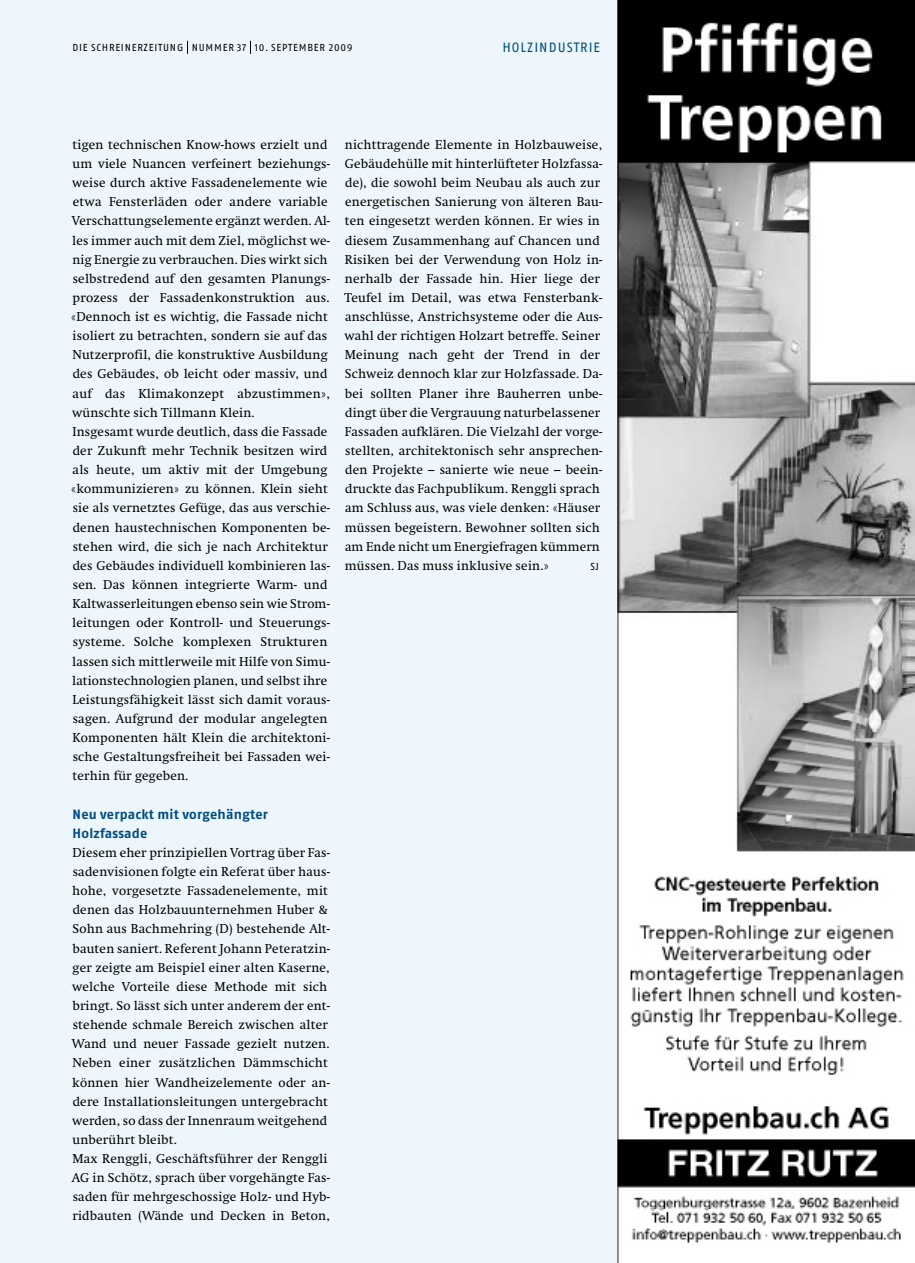
<style>
.page{position:relative;width:915px;height:1263px;background:#fff}
.page>*{position:absolute;margin:0;border:0;box-sizing:border-box;transform-origin:0 0}
.t1{font:700 13.5px/19.2px "Fago No";letter-spacing:.015em;color:#004c80}
.t2{font:13.5px "Fago No Regular LF";color:#004c80}
.t3{font:12.75px/19.2px "Swift";letter-spacing:.02em;color:#000}
.t4{font:10.2px "Fago No Regular LF";letter-spacing:.075em;color:#000}
</style>
<div class="page">
<div style="left:0;top:0;width:914px;height:1263px;background:#edf7fb"></div>
<svg style="left:187px;top:41px;width:1px;height:13px"></svg>
<svg style="left:250px;top:41px;width:1px;height:13px"></svg>
<img style="left:617px;top:0;width:297px;height:1263px">
<p class="t4" style="left:72px;top:42px;width:282px">DIE SCHREINERZEITUNG NU MMER 37 10. SEPTEM BER 2009</p>
<p class="t2" style="left:502px;top:40px;width:34px">HOLZINDUSTRIE</p>
<p class="t3" style="left:71px;top:135px;width:260px">tigen technischen Know-hows erzielt und um viele Nuancen verfeinert beziehungs&shy;weise durch aktive Fassadenelemente wie etwa Fensterläden oder andere variable Verschattungselemente ergänzt werden. Al&shy;les immer auch mit dem Ziel, möglichst we&shy;nig Energie zu verbrauchen. Dies wirkt sich selbstredend auf den gesamten Planungs&shy;prozess der Fassadenkonstruktion aus. «Dennoch ist es wichtig, die Fassade nicht isoliert zu betrachten, sondern sie auf das Nutzerprofil, die konstruktive Ausbildung des Gebäudes, ob leicht oder massiv, und auf das Klimakonzept abzustimmen», wünschte sich Tillmann Klein.<br>Insgesamt wurde deutlich, dass die Fassade der Zukunft mehr Technik besitzen wird als heute, um aktiv mit der Umgebung «kommunizieren» zu können. Klein sieht sie als vernetztes Gefüge, das aus verschie&shy;denen haustechnischen Komponenten be&shy;stehen wird, die sich je nach Architektur des Gebäudes individuell kombinieren las&shy;sen. Das können integrierte Warm- und Kaltwasserleitungen ebenso sein wie Strom&shy;leitungen oder Kontroll- und Steuerungs&shy;systeme. Solche komplexen Strukturen lassen sich mittlerweile mit Hilfe von Simu&shy;lationstechnologien planen, und selbst ihre Leistungsfähigkeit lässt sich damit voraus&shy;sagen. Aufgrund der modular angelegten Komponenten hält Klein die architektoni&shy;sche Gestaltungsfreiheit bei Fassaden wei&shy;terhin für gegeben.</p>
<p class="t1" style="left:73px;top:804px;width:197px">Neu verpackt mit vorgehängter<br>Holzfassade</p>
<p class="t3" style="left:72px;top:843px;width:260px">Diesem eher prinzipiellen Vortrag über Fas&shy;sadenvisionen folgte ein Referat über haus&shy;hohe, vorgesetzte Fassadenelemente, mit denen das Holzbauunternehmen Huber &amp; Sohn aus Bachmehring (D) bestehende Alt&shy;bauten saniert. Referent Johann Peteratzin&shy;ger zeigte am Beispiel einer alten Kaserne, welche Vorteile diese Methode mit sich bringt. So lässt sich unter anderem der ent&shy;stehende schmale Bereich zwischen alter Wand und neuer Fassade gezielt nutzen.<br>Neben einer zusätzlichen Dämmschicht können hier Wandheizelemente oder an&shy;dere Installationsleitungen untergebracht werden, so dass der Innenraum weitgehend unberührt bleibt.<br>Max Renggli, Geschäftsführer der Renggli AG in Schötz, sprach über vorgehängte Fas&shy;saden für mehrgeschossige Holz- und Hyb&shy;ridbauten (Wände und Decken in Beton,</p>
<p class="t3" style="left:344px;top:135px;width:259px">nichttragende Elemente in Holzbauweise, Gebäudehülle mit hinterlüfteter Holzfassa&shy;de), die sowohl beim Neubau als auch zur energetischen Sanierung von älteren Bau&shy;ten eingesetzt werden können. Er wies in diesem Zusammenhang auf Chancen und Risiken bei der Verwendung von Holz in&shy;nerhalb der Fassade hin. Hier liege der Teufel im Detail, was etwa Fensterbank&shy;anschlüsse, Anstrichsysteme oder die Aus&shy;wahl der richtigen Holzart betreffe. Seiner Meinung nach geht der Trend in der Schweiz dennoch klar zur Holzfassade. Da&shy;bei sollten Planer ihre Bauherren unbe&shy;dingt über die Vergrauung naturbelassener Fassaden aufklären. Die Vielzahl der vorge&shy;stellten, architektonisch sehr ansprechen&shy;den Projekte – sanierte wie neue – beein&shy;druckte das Fachpublikum. Renggli sprach am Schluss aus, was viele denken: «Häuser müssen begeistern. Bewohner sollten sich am Ende nicht um Energiefragen kümmern müssen. Das muss inklusive sein.»</p>
<p class="t4" style="left:590px;top:560px;width:10px">SJ</p>
</div>
